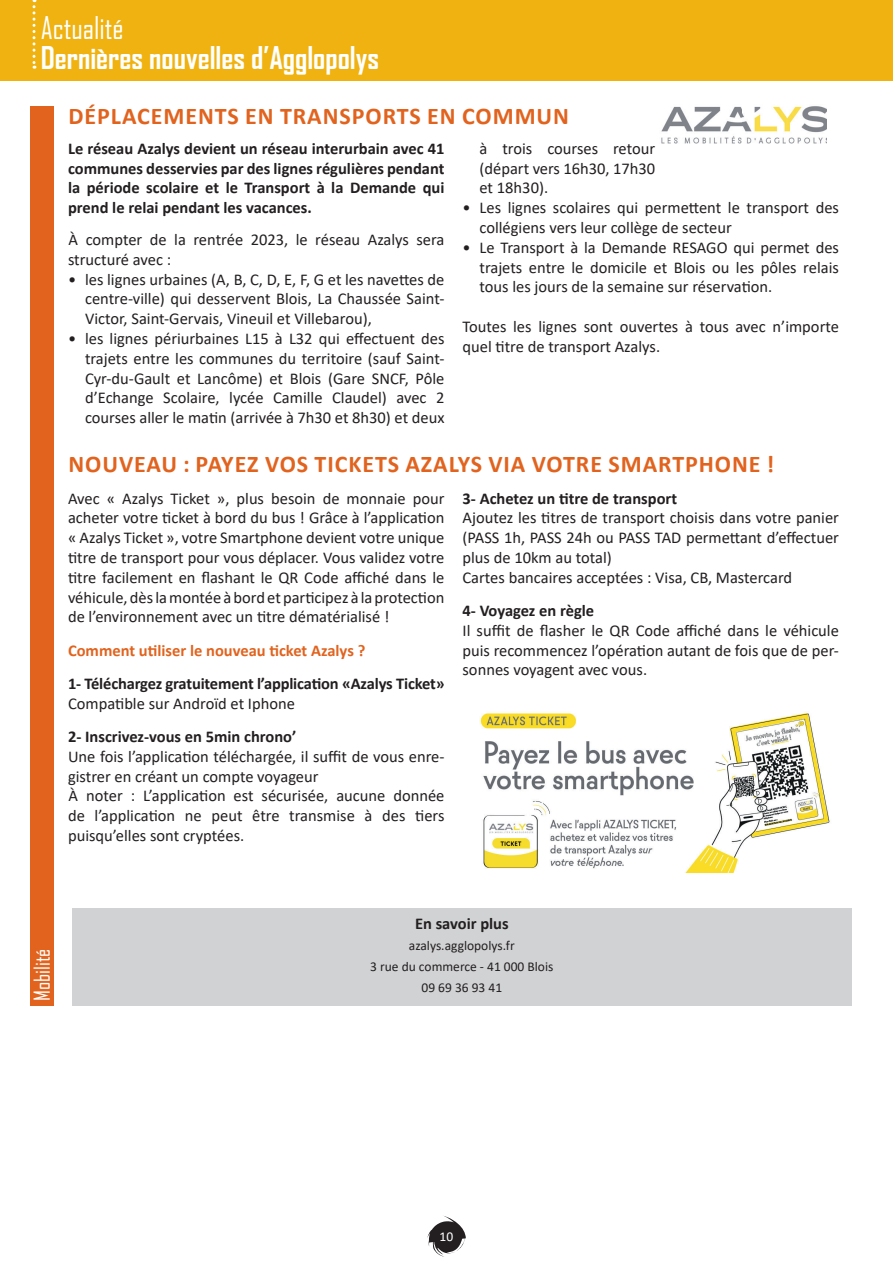
<style>
.page{position:relative;width:893px;height:1263px;background:#fff}
.page>*{position:absolute;margin:0;border:0;box-sizing:border-box;transform-origin:0 0}
.t1{font:700 30px "Agency FB";color:#fff}
.t2{font:30px "Agency FB";color:#fff}
.t3{font:700 24px "Calibri";letter-spacing:.04em;color:#e1631e}
.t4{font:21px "Agency FB";color:#fff}
.t5{font:16.5px/19.8px "Calibri";color:#231f20;text-align:justify}
.t6{font:700 16.5px/19.8px "Calibri";color:#231f20;text-align:justify}
.t7{font:700 16.5px "Calibri";color:#e1631e}
.t8{font:13.5px/21px "Calibri";color:#231f20;text-align:center}
.t9{font:13.5px "Calibri";color:#fff}
</style>
<div class="page">
<svg style="left:427px;top:1216px;width:39px;height:40px"></svg>
<div style="left:0;top:0;width:893px;height:81px;background:#efb211"></div>
<svg style="left:33px;top:0;width:3px;height:69px"></svg>
<div style="left:30px;top:106px;width:23px;height:900px;background:#e1631e"></div>
<img style="left:480px;top:713px;width:350px;height:160px">
<div style="left:72px;top:908px;width:780px;height:98px;background:#d1d2d4"></div>
<img style="left:661px;top:106px;width:165px;height:38px">
<h1 class="t2" style="left:41px;top:9px;width:84px">Actualité</h1>
<h1 class="t1" style="left:41px;top:39px;width:340px">Dernières nouvelles d’Agglopolys</h1>
<h2 class="t3" style="left:69px;top:99px;width:502px">DÉPLACEMENTS EN TRANSPORTS EN COMMUN</h2>
<p class="t6" style="left:68px;top:138px;width:378px">Le réseau Azalys devient un réseau interurbain avec 41 communes desservies par des lignes régulières pendant la période scolaire et le Transport à la Demande qui prend le relai pendant les vacances.</p>
<p class="t5" style="left:68px;top:229px;width:378px">À compter de la rentrée 2023, le réseau Azalys sera structuré avec :</p>
<p class="t5" style="left:85px;top:269px;width:361px;text-indent:-17px">• les lignes urbaines (A, B, C, D, E, F, G et les navettes de centre-ville) qui desservent Blois, La Chaussée Saint-Victor, Saint-Gervais, Vineuil et Villebarou),</p>
<p class="t5" style="left:85px;top:328px;width:361px;text-indent:-17px">• les lignes périurbaines L15 à L32 qui effectuent des trajets entre les communes du territoire (sauf Saint-Cyr-du-Gault et Lancôme) et Blois (Gare SNCF, Pôle d’Echange Scolaire, lycée Camille Claudel) avec 2 courses aller le matin (arrivée à 7h30 et 8h30) et deux</p>
<p class="t5" style="left:479px;top:138px;width:177px">à trois courses retour (départ vers 16h30, 17h30 et 18h30).</p>
<p class="t5" style="left:479px;top:197px;width:361px;text-indent:-17px">• Les lignes scolaires qui permettent le transport des collégiens vers leur collège de secteur</p>
<p class="t5" style="left:479px;top:237px;width:361px;text-indent:-17px">• Le Transport à la Demande RESAGO qui permet des trajets entre le domicile et Blois ou les pôles relais tous les jours de la semaine sur réservation.</p>
<p class="t5" style="left:462px;top:316px;width:378px">Toutes les lignes sont ouvertes à tous avec n’importe quel titre de transport Azalys.</p>
<h2 class="t3" style="left:69px;top:447px;width:707px">NOUVEAU : PAYEZ VOS TICKETS AZALYS VIA VOTRE SMARTPHONE !</h2>
<p class="t5" style="left:68px;top:488px;width:378px">Avec « Azalys Ticket », plus besoin de monnaie pour acheter votre ticket à bord du bus ! Grâce à l’application « Azalys Ticket », votre Smartphone devient votre unique titre de transport pour vous déplacer. Vous validez votre titre facilement en flashant le QR Code affiché dans le véhicule, dès la montée à bord et participez à la protection de l’environnement avec un titre dématérialisé !</p>
<p class="t7" style="left:68px;top:638px;width:299px">Comment utiliser le nouveau ticket Azalys ?</p>
<p class="t6" style="left:68px;top:673px;width:378px">1- Téléchargez gratuitement l’application «Azalys Ticket»</p>
<p class="t5" style="left:68px;top:693px;width:228px">Compatible sur Androïd et Iphone</p>
<p class="t6" style="left:68px;top:726px;width:230px">2- Inscrivez-vous en 5min chrono’</p>
<p class="t5" style="left:68px;top:746px;width:378px;text-align:left">Une fois l’application téléchargée, il suffit de vous enre&shy;gistrer en créant un compte voyageur<br>À noter : L’application est sécurisée, aucune donnée de l’application ne peut être transmise à des tiers puisqu’elles sont cryptées.</p>
<p class="t6" style="left:462px;top:488px;width:216px">3- Achetez un titre de transport</p>
<p class="t5" style="left:462px;top:507px;width:378px;text-align:left">Ajoutez les titres de transport choisis dans votre panier (PASS 1h, PASS 24h ou PASS TAD permettant d’effectuer plus de 10km au total)<br>Cartes bancaires acceptées : Visa, CB, Mastercard</p>
<p class="t6" style="left:462px;top:600px;width:133px">4- Voyagez en règle</p>
<p class="t5" style="left:462px;top:620px;width:378px">Il suffit de flasher le QR Code affiché dans le véhicule puis recommencez l’opération autant de fois que de per&shy;sonnes voyagent avec vous.</p>
<p class="t4" style="left:29px;top:1001px;width:54px;rotate:-90deg">Mobilité</p>
<p class="t6" style="left:415px;top:913px;width:95px">En savoir plus</p>
<p class="t8" style="left:370px;top:934px;width:185px">azalys.agglopolys.fr<br>3 rue du commerce - 41 000 Blois<br>09 69 36 93 41</p>
<p class="t9" style="left:440px;top:1227px;width:15px">10</p>
</div>
